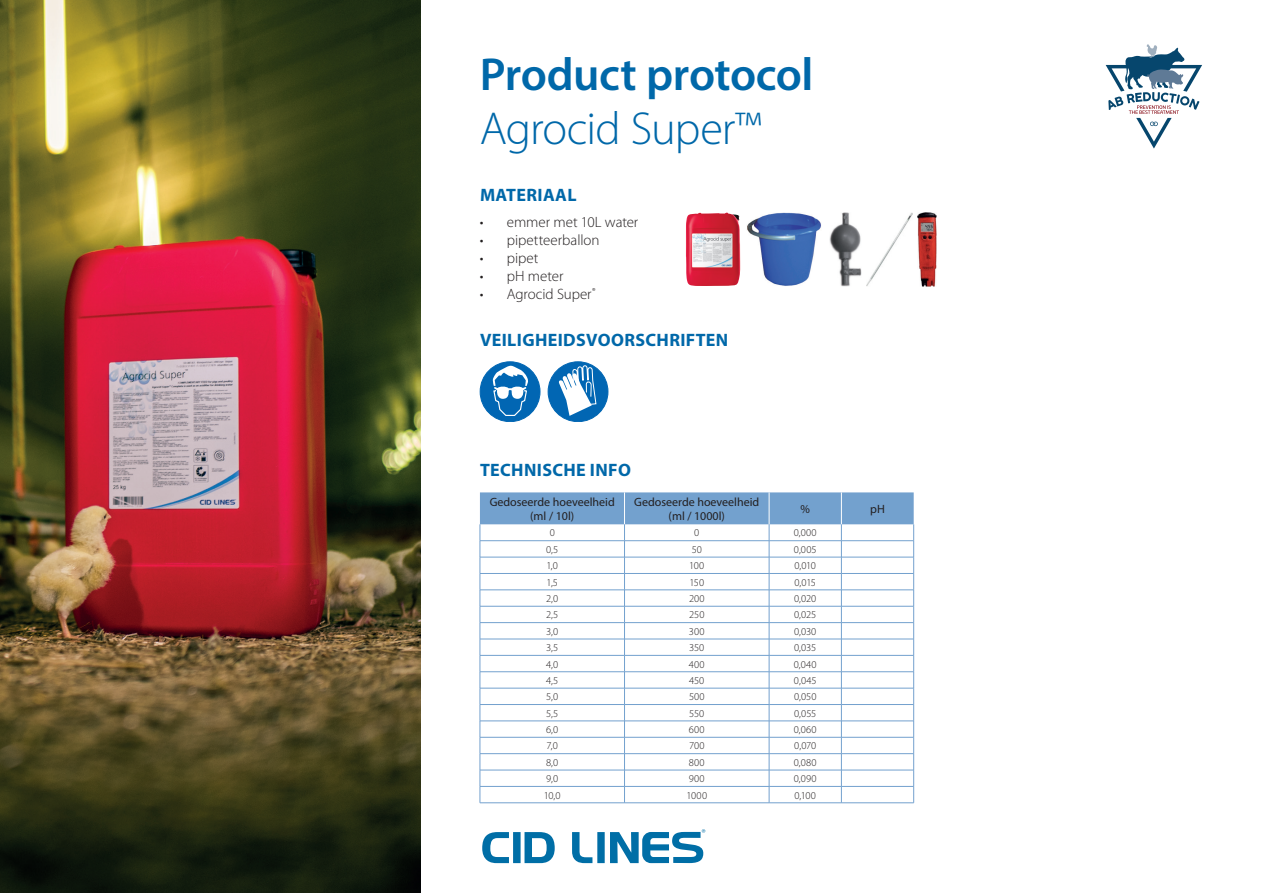
<style>
.page{position:relative;width:1263px;height:893px;background:#fff}
.page>*{position:absolute;margin:0;border:0;box-sizing:border-box;transform-origin:0 0}
.t1{font:600 46.35px "Myriad Pro";letter-spacing:-.01em;color:#0068a9}
.t2{font:300 46.35px "Myriad Pro";letter-spacing:-.02em;color:#0068a9}
.t3{font:700 18px "Myriad Pro";letter-spacing:.02em;color:#0068a9}
.t4{font:300 15px "Myriad Pro";letter-spacing:-.005em;color:#231f20}
.t5{font:12px/14.4px "Myriad Pro";color:#231f20;text-align:center}
.t6{font:300 10.5px "Myriad Pro";color:#231f20}
</style>
<div class="page">
<svg style="left:1106px;top:44px;width:96px;height:105px"></svg>
<svg style="left:482px;top:832px;width:73px;height:31px"></svg>
<svg style="left:572px;top:829px;width:133px;height:34px"></svg>
<div style="left:548px;top:362px;width:60px;height:60px;background:#0166b3;border-radius:50%"></div>
<div style="left:548px;top:361px;width:60px;height:61px;border:1px solid #0166b3;border-radius:50%"></div>
<svg style="left:559px;top:365px;width:38px;height:51px"></svg>
<div style="left:480px;top:362px;width:60px;height:60px;background:#0166b3;border-radius:50%"></div>
<div style="left:480px;top:361px;width:60px;height:61px;border:1px solid #0166b3;border-radius:50%"></div>
<svg style="left:493px;top:365px;width:35px;height:52px"></svg>
<svg style="left:480px;top:492px;width:434px;height:310px"></svg>
<hr style="left:480px;top:802px;width:144px;height:1px;background:#73a1ce">
<hr style="left:624px;top:802px;width:145px;height:1px;background:#73a1ce">
<hr style="left:769px;top:802px;width:72px;height:1px;background:#73a1ce">
<hr style="left:841px;top:802px;width:73px;height:1px;background:#73a1ce">
<img style="left:747px;top:213px;width:74px;height:73px">
<img style="left:829px;top:213px;width:32px;height:73px">
<img style="left:866px;top:213px;width:46px;height:73px">
<img style="left:917px;top:213px;width:19px;height:73px">
<img style="left:686px;top:212px;width:54px;height:74px">
<img style="left:0;top:0;width:421px;height:893px">
<h1 class="t1" style="left:480px;top:45px;width:335px">Product protocol</h1>
<h1 class="t2" style="left:480px;top:103px;width:283px">Agrocid Super™</h1>
<h2 class="t3" style="left:480px;top:184px;width:98px">MATERIAAL</h2>
<h3 class="t4" style="left:480px;top:214px;width:160px">• emmer met 10L water</h3>
<h3 class="t4" style="left:480px;top:232px;width:121px">• pipetteerballon</h3>
<h3 class="t4" style="left:480px;top:250px;width:60px">• pipet</h3>
<h3 class="t4" style="left:480px;top:268px;width:85px">• pH meter</h3>
<h3 class="t4" style="left:480px;top:286px;width:117px">• Agrocid Super<sup>®</sup></h3>
<h2 class="t3" style="left:480px;top:330px;width:250px">VEILIGHEIDSVOORSCHRIFTEN</h2>
<h2 class="t3" style="left:480px;top:460px;width:152px">TECHNISCHE INFO</h2>
<p class="t5" style="left:490px;top:494px;width:127px">Gedoseerde hoeveelheid (ml / 10l)</p>
<p class="t5" style="left:634px;top:494px;width:127px">Gedoseerde hoeveelheid (ml / 1000l)</p>
<p class="t5" style="left:800px;top:501px;width:11px">%</p>
<p class="t5" style="left:870px;top:501px;width:16px">pH</p>
<p class="t6" style="left:550px;top:527px;width:7px">0</p>
<p class="t6" style="left:694px;top:527px;width:7px">0</p>
<p class="t6" style="left:794px;top:527px;width:25px">0,000</p>
<p class="t6" style="left:546px;top:544px;width:14px">0,5</p>
<p class="t6" style="left:692px;top:544px;width:12px">50</p>
<p class="t6" style="left:794px;top:544px;width:24px">0,005</p>
<p class="t6" style="left:546px;top:560px;width:13px">1,0</p>
<p class="t6" style="left:689px;top:560px;width:17px">100</p>
<p class="t6" style="left:794px;top:560px;width:23px">0,010</p>
<p class="t6" style="left:546px;top:576px;width:13px">1,5</p>
<p class="t6" style="left:689px;top:576px;width:16px">150</p>
<p class="t6" style="left:794px;top:576px;width:23px">0,015</p>
<p class="t6" style="left:546px;top:593px;width:14px">2,0</p>
<p class="t6" style="left:689px;top:593px;width:17px">200</p>
<p class="t6" style="left:794px;top:593px;width:24px">0,020</p>
<p class="t6" style="left:546px;top:609px;width:14px">2,5</p>
<p class="t6" style="left:689px;top:609px;width:17px">250</p>
<p class="t6" style="left:794px;top:609px;width:24px">0,025</p>
<p class="t6" style="left:546px;top:625px;width:14px">3,0</p>
<p class="t6" style="left:689px;top:625px;width:17px">300</p>
<p class="t6" style="left:794px;top:625px;width:24px">0,030</p>
<p class="t6" style="left:546px;top:642px;width:14px">3,5</p>
<p class="t6" style="left:689px;top:642px;width:17px">350</p>
<p class="t6" style="left:794px;top:642px;width:24px">0,035</p>
<p class="t6" style="left:546px;top:658px;width:14px">4,0</p>
<p class="t6" style="left:689px;top:658px;width:17px">400</p>
<p class="t6" style="left:794px;top:658px;width:25px">0,040</p>
<p class="t6" style="left:546px;top:675px;width:14px">4,5</p>
<p class="t6" style="left:689px;top:675px;width:17px">450</p>
<p class="t6" style="left:794px;top:675px;width:24px">0,045</p>
<p class="t6" style="left:546px;top:691px;width:14px">5,0</p>
<p class="t6" style="left:689px;top:691px;width:17px">500</p>
<p class="t6" style="left:794px;top:691px;width:24px">0,050</p>
<p class="t6" style="left:546px;top:707px;width:14px">5,5</p>
<p class="t6" style="left:689px;top:707px;width:17px">550</p>
<p class="t6" style="left:794px;top:707px;width:24px">0,055</p>
<p class="t6" style="left:546px;top:724px;width:14px">6,0</p>
<p class="t6" style="left:689px;top:724px;width:17px">600</p>
<p class="t6" style="left:794px;top:724px;width:24px">0,060</p>
<p class="t6" style="left:547px;top:740px;width:13px">7,0</p>
<p class="t6" style="left:689px;top:740px;width:17px">700</p>
<p class="t6" style="left:794px;top:740px;width:24px">0,070</p>
<p class="t6" style="left:546px;top:756px;width:14px">8,0</p>
<p class="t6" style="left:689px;top:756px;width:17px">800</p>
<p class="t6" style="left:794px;top:756px;width:24px">0,080</p>
<p class="t6" style="left:546px;top:773px;width:13px">9,0</p>
<p class="t6" style="left:689px;top:773px;width:17px">900</p>
<p class="t6" style="left:794px;top:773px;width:24px">0,090</p>
<p class="t6" style="left:544px;top:789px;width:18px">10,0</p>
<p class="t6" style="left:686px;top:789px;width:22px">1000</p>
<p class="t6" style="left:794px;top:789px;width:23px">0,100</p>
</div>
